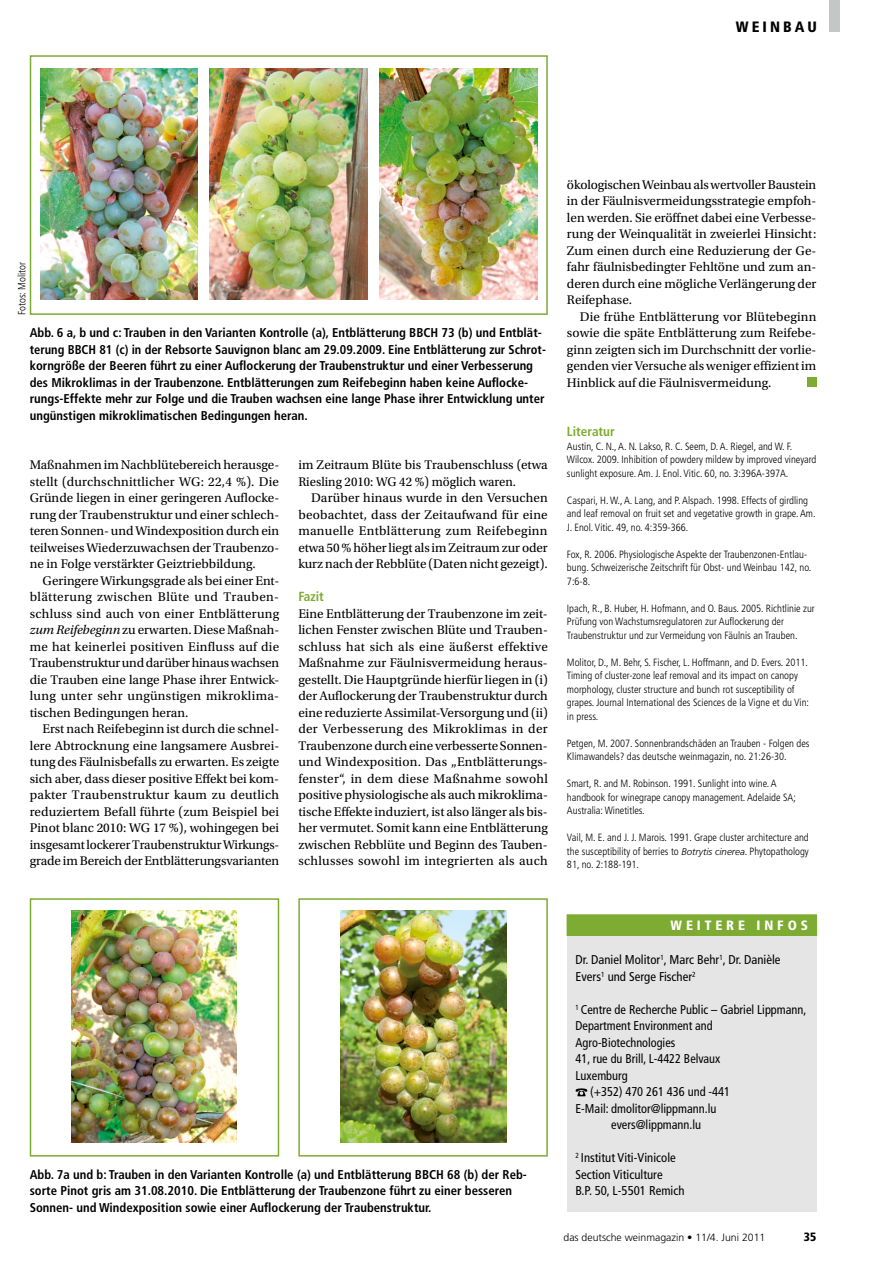
<style>
.page{position:relative;width:893px;height:1263px;background:#fff}
.page>*{position:absolute;margin:0;border:0;box-sizing:border-box;transform-origin:0 0}
.t1{font:900 condensed 15px "Frutiger LT Std";letter-spacing:.21em;color:#000}
.t2{font:900 condensed 13.5px "Frutiger LT Std";letter-spacing:.29em;color:#fff}
.t3{font:13.2px/16.5px "Utopia Std";color:#000;text-align:justify}
.t4{font:700 condensed 13.2px "Frutiger LT Std";color:#7eab31}
.t5{font:700 condensed 12.75px/16.5px "Frutiger LT Std";color:#000}
.t6{font:condensed 12.75px/16.5px "Frutiger LT Std";color:#000}
.t7{font:condensed 12.75px "Frutiger LT Std";color:#000;scale:.96 1}
.t8{font:900 condensed 12px "Frutiger LT Std";color:#000}
.t9{font:300 condensed 10.5px/13.5px "Frutiger LT Std";color:#000}
.t10{font:300 10.5px "Frutiger LT Std";color:#000}
.s1{font-style:italic}
.s2{font-style:italic;font-stretch:normal;font-size:9.75px}
</style>
<div class="page">
<div style="left:30px;top:55px;width:518px;height:260px;border:2px solid #7eab31"></div>
<div style="left:807px;top:378px;width:9px;height:9px;background:#7eab31"></div>
<div style="left:567px;top:924px;width:249px;height:288px;background:#e5e5e5"></div>
<svg style="left:576px;top:1088px;width:11px;height:8px"></svg>
<div style="left:567px;top:915px;width:249px;height:20px;background:#7eab31"></div>
<img style="left:40px;top:68px;width:158px;height:232px">
<img style="left:210px;top:68px;width:158px;height:232px">
<img style="left:379px;top:68px;width:158px;height:232px">
<div style="left:30px;top:898px;width:249px;height:258px;border:2px solid #7eab31"></div>
<img style="left:72px;top:910px;width:165px;height:232px">
<img style="left:341px;top:910px;width:165px;height:232px">
<div style="left:298px;top:898px;width:250px;height:258px;border:2px solid #7eab31"></div>
<div style="left:829px;top:0;width:11px;height:32px;background:#c5c6c6"></div>
<p class="t1" style="left:736px;top:18px;width:82px">WEINBAU</p>
<p class="t9" style="left:15px;top:315px;width:54px;rotate:-90deg">Fotos: Molitor</p>
<p class="t5" style="left:30px;top:324px;width:517px">Abb. 6 a, b und c: Trauben in den Varianten Kontrolle (a), Entblätterung BBCH 73 (b) und Entblät&shy;terung BBCH 81 (c) in der Rebsorte Sauvignon blanc am 29.09.2009. Eine Entblätterung zur Schrot&shy;korngröße der Beeren führt zu einer Auflockerung der Traubenstruktur und einer Verbesserung des Mikroklimas in der Traubenzone. Entblätterungen zum Reifebeginn haben keine Auflocke&shy;rungs-Effekte mehr zur Folge und die Trauben wachsen eine lange Phase ihrer Entwicklung unter ungünstigen mikroklimatischen Bedingungen heran.</p>
<p class="t3" style="left:30px;top:457px;width:251px">Maßnahmen im Nachblütebereich herausge&shy;stellt (durchschnittlicher WG: 22,4 %). Die Gründe liegen in einer geringeren Auflocke&shy;rung der Traubenstruktur und einer schlech&shy;teren Sonnen- und Windexposition durch ein teilweises Wiederzuwachsen der Traubenzo&shy;ne in Folge verstärkter Geiztriebbildung.</p>
<p class="t3" style="left:30px;top:572px;width:251px;text-indent:13px">Geringere Wirkungsgrade als bei einer Ent&shy;blätterung zwischen Blüte und Trauben&shy;schluss sind auch von einer Entblätterung <span class="s1">zum Reifebeginn</span> zu erwarten. Diese Maßnah&shy;me hat keinerlei positiven Einfluss auf die Traubenstruktur und darüber hinaus wachsen die Trauben eine lange Phase ihrer Entwick&shy;lung unter sehr ungünstigen mikroklima&shy;tischen Bedingungen heran.</p>
<p class="t3" style="left:30px;top:721px;width:251px;text-align:left;text-indent:13px">Erst nach Reifebeginn ist durch die schnel&shy;lere Abtrocknung eine langsamere Ausbrei&shy;tung des Fäulnisbefalls zu erwarten. Es zeigte sich aber, dass dieser positive Effekt bei kom&shy;pakter Traubenstruktur kaum zu deutlich reduziertem Befall führte (zum Beispiel bei Pinot blanc 2010: WG 17 %), wohingegen bei insgesamt lockerer Traubenstruktur Wirkungs&shy;grade im Bereich der Entblätterungsvarianten</p>
<p class="t3" style="left:298px;top:457px;width:251px">im Zeitraum Blüte bis Traubenschluss (etwa<br>Riesling 2010: WG 42 %) möglich waren.</p>
<p class="t3" style="left:298px;top:490px;width:251px;text-indent:13px">Darüber hinaus wurde in den Versuchen beobachtet, dass der Zeitaufwand für eine manuelle Entblätterung zum Reifebeginn etwa 50 % höher liegt als im Zeitraum zur oder kurz nach der Rebblüte (Daten nicht gezeigt).</p>
<p class="t4" style="left:298px;top:589px;width:27px">Fazit</p>
<p class="t3" style="left:298px;top:605px;width:251px">Eine Entblätterung der Traubenzone im zeit&shy;lichen Fenster zwischen Blüte und Trauben&shy;schluss hat sich als eine äußerst effektive Maßnahme zur Fäulnisvermeidung heraus&shy;gestellt. Die Hauptgründe hierfür liegen in (i) der Auflockerung der Traubenstruktur durch eine reduzierte Assimilat-Versorgung und (ii) der Verbesserung des Mikroklimas in der Traubenzone durch eine verbesserte Sonnen&shy;und Windexposition. Das „Entblätterungs&shy;fenster“, in dem diese Maßnahme sowohl positive physiologische als auch mikroklima&shy;tische Effekte induziert, ist also länger als bis&shy;her vermutet. Somit kann eine Entblätterung zwischen Rebblüte und Beginn des Tauben&shy;schlusses sowohl im integrierten als auch</p>
<p class="t3" style="left:567px;top:176px;width:251px">ökologischen Weinbau als wertvoller Baustein in der Fäulnisvermeidungsstrategie empfoh&shy;len werden. Sie eröffnet dabei eine Verbesse&shy;rung der Weinqualität in zweierlei Hinsicht:<br>Zum einen durch eine Reduzierung der Ge&shy;fahr fäulnisbedingter Fehltöne und zum an&shy;deren durch eine mögliche Verlängerung der Reifephase.</p>
<p class="t3" style="left:567px;top:308px;width:251px;text-indent:13px">Die frühe Entblätterung vor Blütebeginn sowie die späte Entblätterung zum Reifebe&shy;ginn zeigten sich im Durchschnitt der vorlie&shy;genden vier Versuche als weniger effizient im Hinblick auf die Fäulnisvermeidung.</p>
<p class="t4" style="left:567px;top:424px;width:49px">Literatur</p>
<p class="t9" style="left:567px;top:439px;width:251px">Austin, C. N., A. N. Lakso, R. C. Seem, D. A. Riegel, and W. F.<br>Wilcox. 2009. Inhibition of powdery mildew by improved vineyard sunlight exposure. Am. J. Enol. Vitic. 60, no. 3:396A-397A.</p>
<p class="t9" style="left:567px;top:493px;width:250px">Caspari, H. W., A. Lang, and P. Alspach. 1998. Effects of girdling and leaf removal on fruit set and vegetative growth in grape. Am.<br>J. Enol. Vitic. 49, no. 4:359-366.</p>
<p class="t9" style="left:567px;top:547px;width:246px">Fox, R. 2006. Physiologische Aspekte der Traubenzonen-Entlau&shy;bung. Schweizerische Zeitschrift für Obst- und Weinbau 142, no.<br>7:6-8.</p>
<p class="t9" style="left:567px;top:601px;width:249px">Ipach, R., B. Huber, H. Hofmann, and O. Baus. 2005. Richtlinie zur<br>Prüfung von Wachstumsregulatoren zur Auflockerung der<br>Traubenstruktur und zur Vermeidung von Fäulnis an Trauben.</p>
<p class="t9" style="left:567px;top:655px;width:244px">Molitor, D., M. Behr, S. Fischer, L. Hoffmann, and D. Evers. 2011.<br>Timing of cluster-zone leaf removal and its impact on canopy morphology, cluster structure and bunch rot susceptibility of grapes. Journal International des Sciences de la Vigne et du Vin: in press.</p>
<p class="t9" style="left:567px;top:736px;width:244px">Petgen, M. 2007. Sonnenbrandschäden an Trauben - Folgen des<br>Klimawandels? das deutsche weinmagazin, no. 21:26-30.</p>
<p class="t9" style="left:567px;top:777px;width:230px">Smart, R. and M. Robinson. 1991. Sunlight into wine. A handbook for winegrape canopy management. Adelaide SA;<br>Australia: Winetitles.</p>
<p class="t9" style="left:567px;top:831px;width:243px;text-align:justify">Vail, M. E. and J. J. Marois. 1991. Grape cluster architecture and the susceptibility of berries to <span class="s2">Botrytis cinerea</span>. Phytopathology 81, no. 2:188-191.</p>
<p class="t5" style="left:30px;top:1166px;width:498px">Abb. 7a und b: Trauben in den Varianten Kontrolle (a) und Entblätterung BBCH 68 (b) der Reb&shy;sorte Pinot gris am 31.08.2010. Die Entblätterung der Traubenzone führt zu einer besseren<br>Sonnen- und Windexposition sowie einer Auflockerung der Traubenstruktur.</p>
<p class="t2" style="left:671px;top:917px;width:139px">WEITERE I NFOS</p>
<p class="t6" style="left:576px;top:952px;width:206px">Dr. Daniel Molitor<sup>1</sup>, Marc Behr<sup>1</sup>, Dr. Danièle<br>Evers<sup>1</sup> und Serge Fischer<sup>2</sup></p>
<p class="t6" style="left:576px;top:1001px;width:232px"><sup>1</sup> Centre de Recherche Public – Gabriel Lippmann,</p>
<p class="t7" style="left:576px;top:1018px;width:144px">Department Environment and</p>
<p class="t7" style="left:576px;top:1035px;width:105px">Agro-Biotechnologies</p>
<p class="t7" style="left:576px;top:1051px;width:152px">41, rue du Brill, L-4422 Belvaux</p>
<p class="t6" style="left:576px;top:1067px;width:54px">Luxemburg</p>
<p class="t6" style="left:590px;top:1084px;width:141px">(+352) 470 261 436 und -441</p>
<p class="t6" style="left:576px;top:1100px;width:142px">E-Mail: dmolitor@lippmann.lu</p>
<p class="t6" style="left:611px;top:1117px;width:92px">evers@lippmann.lu</p>
<p class="t6" style="left:576px;top:1150px;width:110px"><sup>2</sup> Institut Viti-Vinicole<br>Section Viticulture<br>B.P. 50, L-5501 Remich</p>
<p class="t10" style="left:563px;top:1231px;width:203px">das deutsche weinmagazin • 11/4. Juni 2011</p>
<p class="t8" style="left:804px;top:1230px;width:14px">35</p>
</div>
